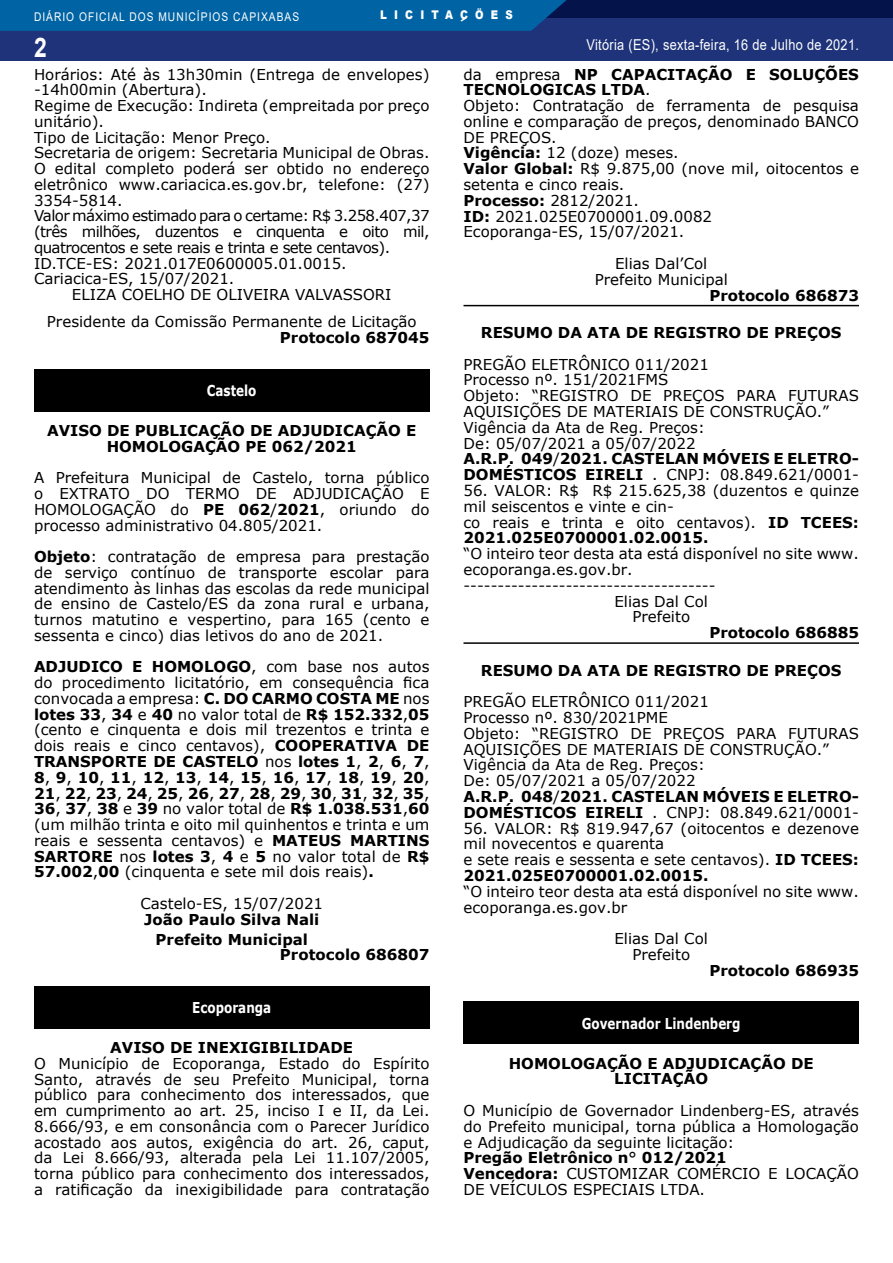
<style>
.page{position:relative;width:893px;height:1263px;background:#fff}
.page>*{position:absolute;margin:0;border:0;box-sizing:border-box;transform-origin:0 0}
.t1{font:700 27px "Arial";color:#fff;scale:.85 1}
.t2{font:15px/15.8px "Verdana";color:#000}
.t3{font:700 15px/15.8px "Verdana";color:#000;text-align:center}
.t4{font:15px "Verdana";letter-spacing:-.04em;color:#000}
.t5{font:15px "Arial";letter-spacing:.025em;color:#fff;scale:.85 1}
.t6{font:700 15px "Verdana";color:#fff;scale:.8 1}
.t7{font:12px "Arial";letter-spacing:.1em;color:#fff;scale:.85 1}
.t8{font:900 12px "Arial";letter-spacing:.7em;color:#fff;scale:.85 1}
.s1{font-weight:700}
</style>
<div class="page">
<div style="left:0;top:0;width:893px;height:61px;background:#1e3379"></div>
<div style="left:0;top:0;width:893px;height:18px;background:#05134b"></div>
<div style="left:34px;top:369px;width:395px;height:42px;background:#000"></div>
<div style="left:34px;top:986px;width:395px;height:42px;background:#000"></div>
<hr style="left:463px;top:305px;width:396px;height:1px;background:#000">
<hr style="left:463px;top:642px;width:396px;height:2px;background:#000">
<div style="left:463px;top:1001px;width:396px;height:43px;background:#000"></div>
<div style="left:0;top:0;width:567px;height:31px;background:#0064a4"></div>
<p class="t7" style="left:34px;top:9px;width:313px">DIÁRIO OFICIAL DOS MUNICÍPIOS CAPIXABAS</p>
<h1 class="t1" style="left:34px;top:29px;width:17px">2</h1>
<p class="t8" style="left:380px;top:6px;width:157px">LICITACÖES</p>
<p class="t5" style="left:586px;top:35px;width:322px">Vitória (ES), sexta-feira, 16 de Julho de 2021.</p>
<p class="t2" style="left:34px;top:66px;width:397px">Horários: Até às 13h30min (Entrega de envelopes)</p>
<p class="t2" style="left:34px;top:82px;width:174px">-14h00min (Abertura).</p>
<p class="t2" style="left:34px;top:98px;width:397px">Regime de Execução: Indireta (empreitada por preço</p>
<p class="t2" style="left:34px;top:113px;width:71px">unitário).</p>
<p class="t2" style="left:34px;top:129px;width:238px">Tipo de Licitação: Menor Preço.</p>
<p class="t2" style="left:34px;top:145px;width:397px">Secretaria de origem: Secretaria Municipal de Obras.</p>
<p class="t2" style="left:34px;top:161px;width:397px">O edital completo poderá ser obtido no endereço</p>
<p class="t2" style="left:34px;top:176px;width:397px">eletrônico www.cariacica.es.gov.br, telefone: (27)</p>
<p class="t2" style="left:34px;top:192px;width:90px">3354-5814.</p>
<p class="t4" style="left:34px;top:206px;width:397px">Valor máximo estimado para o certame: R$ 3.258.407,37</p>
<p class="t4" style="left:34px;top:221px;width:397px">(três milhões, duzentos e cinquenta e oito mil,</p>
<p class="t4" style="left:34px;top:237px;width:358px">quatrocentos e sete reais e trinta e sete centavos).</p>
<p class="t2" style="left:34px;top:255px;width:314px">ID.TCE-ES: 2021.017E0600005.01.0015.</p>
<p class="t2" style="left:34px;top:271px;width:202px">Cariacica-ES, 15/07/2021.</p>
<p class="t2" style="left:72px;top:287px;width:321px">ELIZA COELHO DE OLIVEIRA VALVASSORI</p>
<p class="t2" style="left:47px;top:314px;width:371px">Presidente da Comissão Permanente de Licitação</p>
<p class="t3" style="left:280px;top:329px;width:151px">Protocolo 687045</p>
<p class="t6" style="left:207px;top:380px;width:64px">Castelo</p>
<p class="t3" style="left:47px;top:422px;width:371px">AVISO DE PUBLICAÇÃO DE ADJUDICAÇÃO E<br>HOMOLOGAÇÃO PE 062/2021</p>
<p class="t2" style="left:34px;top:470px;width:397px;text-align:justify">A Prefeitura Municipal de Castelo, torna público o EXTRATO DO TERMO DE ADJUDICAÇÃO E HOMOLOGAÇÃO do <span class="s1">PE 062</span>/<span class="s1">2021</span>, oriundo do processo administrativo 04.805/2021.</p>
<p class="t2" style="left:34px;top:548px;width:397px;text-align:justify"><span class="s1">Objeto</span>: contratação de empresa para prestação de serviço contínuo de transporte escolar para atendimento às linhas das escolas da rede municipal de ensino de Castelo/ES da zona rural e urbana, turnos matutino e vespertino, para 165 (cento e sessenta e cinco) dias letivos do ano de 2021.</p>
<p class="t2" style="left:34px;top:659px;width:397px;text-align:justify"><span class="s1">ADJUDICO E HOMOLOGO</span>, com base nos autos do procedimento licitatório, em consequência fica convocada a empresa: <span class="s1">C. DO CARMO COSTA ME</span> nos <span class="s1">lotes 33</span>, <span class="s1">34</span> e <span class="s1">40</span> no valor total de <span class="s1">R$ 152.332</span>,<span class="s1">05 </span>(cento e cinquenta e dois mil trezentos e trinta e dois reais e cinco centavos), <span class="s1">COOPERATIVA DE TRANSPORTE DE CASTELO</span> nos <span class="s1">lotes 1</span>, <span class="s1">2</span>, <span class="s1">6</span>, <span class="s1">7</span>, <span class="s1">8</span>, <span class="s1">9</span>, <span class="s1">10</span>, <span class="s1">11</span>, <span class="s1">12</span>, <span class="s1">13</span>, <span class="s1">14</span>, <span class="s1">15</span>, <span class="s1">16</span>, <span class="s1">17</span>, <span class="s1">18</span>, <span class="s1">19</span>, <span class="s1">20</span>, <span class="s1">21</span>, <span class="s1">22</span>, <span class="s1">23</span>, <span class="s1">24</span>, <span class="s1">25</span>, <span class="s1">26</span>, <span class="s1">27</span>, <span class="s1">28</span>, <span class="s1">29</span>, <span class="s1">30</span>, <span class="s1">31</span>, <span class="s1">32</span>, <span class="s1">35</span>, <span class="s1">36</span>, <span class="s1">37</span>, <span class="s1">38</span> e <span class="s1">39</span> no valor total de <span class="s1">R$ 1.038.531</span>,<span class="s1">60 </span>(um milhão trinta e oito mil quinhentos e trinta e um reais e sessenta centavos) e <span class="s1">MATEUS MARTINS SARTORE</span> nos <span class="s1">lotes 3</span>, <span class="s1">4</span> e <span class="s1">5</span> no valor total de <span class="s1">R$ 57.002</span>,<span class="s1">00</span> (cinquenta e sete mil dois reais)<span class="s1">.</span></p>
<p class="t2" style="left:140px;top:895px;width:184px">Castelo-ES, 15/07/2021</p>
<p class="t3" style="left:144px;top:909px;width:177px;line-height:19.8px">João Paulo Silva Nali<br>Prefeito Municipal</p>
<p class="t3" style="left:280px;top:947px;width:151px">Protocolo 686807</p>
<p class="t6" style="left:192px;top:997px;width:100px">Ecoporanga</p>
<p class="t3" style="left:110px;top:1039px;width:244px">AVISO DE INEXIGIBILIDADE</p>
<p class="t2" style="left:34px;top:1055px;width:397px;text-align:justify">O Município de Ecoporanga, Estado do Espírito Santo, através de seu Prefeito Municipal, torna público para conhecimento dos interessados, que em cumprimento ao art. 25, inciso I e II, da Lei.<br>8.666/93, e em consonância com o Parecer Jurídico acostado aos autos, exigência do art. 26, caput, da Lei 8.666/93, alterada pela Lei 11.107/2005, torna público para conhecimento dos interessados, a ratificação da inexigibilidade para contratação</p>
<p class="t2" style="left:463px;top:66px;width:397px">da empresa <span class="s1">NP CAPACITAÇÃO E SOLUÇÕES<br>TECNOLOGICAS LTDA</span>.<br>Objeto: Contratação de ferramenta de pesquisa online e comparação de preços, denominado BANCO<br>DE PREÇOS.<br><span class="s1">Vigência:</span> 12 (doze) meses.<br><span class="s1">Valor Global:</span> R$ 9.875,00 (nove mil, oitocentos e setenta e cinco reais.<br><span class="s1">Processo:</span> 2812/2021.<br><span class="s1">ID:</span> 2021.025E0700001.09.0082<br>Ecoporanga-ES, 15/07/2021.</p>
<p class="t2" style="left:595px;top:256px;width:135px;text-align:center">Elias Dal’Col<br>Prefeito Municipal</p>
<p class="t3" style="left:709px;top:287px;width:151px">Protocolo 686873</p>
<p class="t3" style="left:481px;top:324px;width:362px">RESUMO DA ATA DE REGISTRO DE PREÇOS</p>
<p class="t2" style="left:463px;top:356px;width:397px">PREGÃO ELETRÔNICO 011/2021<br>Processo nº. 151/2021FMS<br>Objeto: “REGISTRO DE PREÇOS PARA FUTURAS AQUISIÇÕES DE MATERIAIS DE CONSTRUÇÃO.” Vigência da Ata de Reg. Preços:<br>De: 05/07/2021 a 05/07/2022<br><span class="s1">A.R.P. 049</span>/<span class="s1">2021. CASTELAN MÓVEIS E ELETRO-DOMÉSTICOS EIRELI</span> . CNPJ: 08.849.621/0001-</p>
<p class="t2" style="left:463px;top:482px;width:397px">56. VALOR: R$ R$ 215.625,38 (duzentos e quinze mil seiscentos e vinte e cin-<br>co reais e trinta e oito centavos). <span class="s1">ID TCEES:<br>2021.025E0700001.02.0015.</span></p>
<p class="t2" style="left:463px;top:546px;width:397px">“O inteiro teor desta ata está disponível no site www.</p>
<p class="t2" style="left:463px;top:561px;width:171px">ecoporanga.es.gov.br.</p>
<p class="t2" style="left:463px;top:577px;width:253px">-------------------------------------</p>
<p class="t2" style="left:614px;top:593px;width:95px">Elias Dal Col</p>
<p class="t2" style="left:632px;top:609px;width:59px">Prefeito</p>
<p class="t3" style="left:709px;top:624px;width:151px">Protocolo 686885</p>
<p class="t3" style="left:481px;top:662px;width:362px">RESUMO DA ATA DE REGISTRO DE PREÇOS</p>
<p class="t2" style="left:463px;top:694px;width:397px">PREGÃO ELETRÔNICO 011/2021<br>Processo nº. 830/2021PME<br>Objeto: “REGISTRO DE PREÇOS PARA FUTURAS AQUISIÇÕES DE MATERIAIS DE CONSTRUÇÃO.” Vigência da Ata de Reg. Preços:<br>De: 05/07/2021 a 05/07/2022<br><span class="s1">A.R.P. 048</span>/<span class="s1">2021. CASTELAN MÓVEIS E ELETRO-DOMÉSTICOS EIRELI</span> . CNPJ: 08.849.621/0001-</p>
<p class="t2" style="left:463px;top:820px;width:397px">56. VALOR: R$ 819.947,67 (oitocentos e dezenove mil novecentos e quarenta<br>e sete reais e sessenta e sete centavos). <span class="s1">ID TCEES:<br>2021.025E0700001.02.0015.</span></p>
<p class="t2" style="left:463px;top:883px;width:397px">“O inteiro teor desta ata está disponível no site www. ecoporanga.es.gov.br</p>
<p class="t2" style="left:614px;top:931px;width:95px;text-align:center">Elias Dal Col<br>Prefeito</p>
<p class="t3" style="left:709px;top:962px;width:151px">Protocolo 686935</p>
<p class="t6" style="left:582px;top:1012px;width:200px">Governador Lindenberg</p>
<p class="t3" style="left:509px;top:1055px;width:306px">HOMOLOGAÇÃO E ADJUDICAÇÃO DE<br>LICITAÇÃO</p>
<p class="t2" style="left:463px;top:1102px;width:397px">O Município de Governador Lindenberg-ES, através do Prefeito municipal, torna pública a Homologação e Adjudicação da seguinte licitação:<br><span class="s1">Pregão Eletrônico n</span>° <span class="s1">012/2021<br>Vencedora:</span> CUSTOMIZAR COMÉRCIO E LOCAÇÃO DE VEÍCULOS ESPECIAIS LTDA.</p>
</div>
